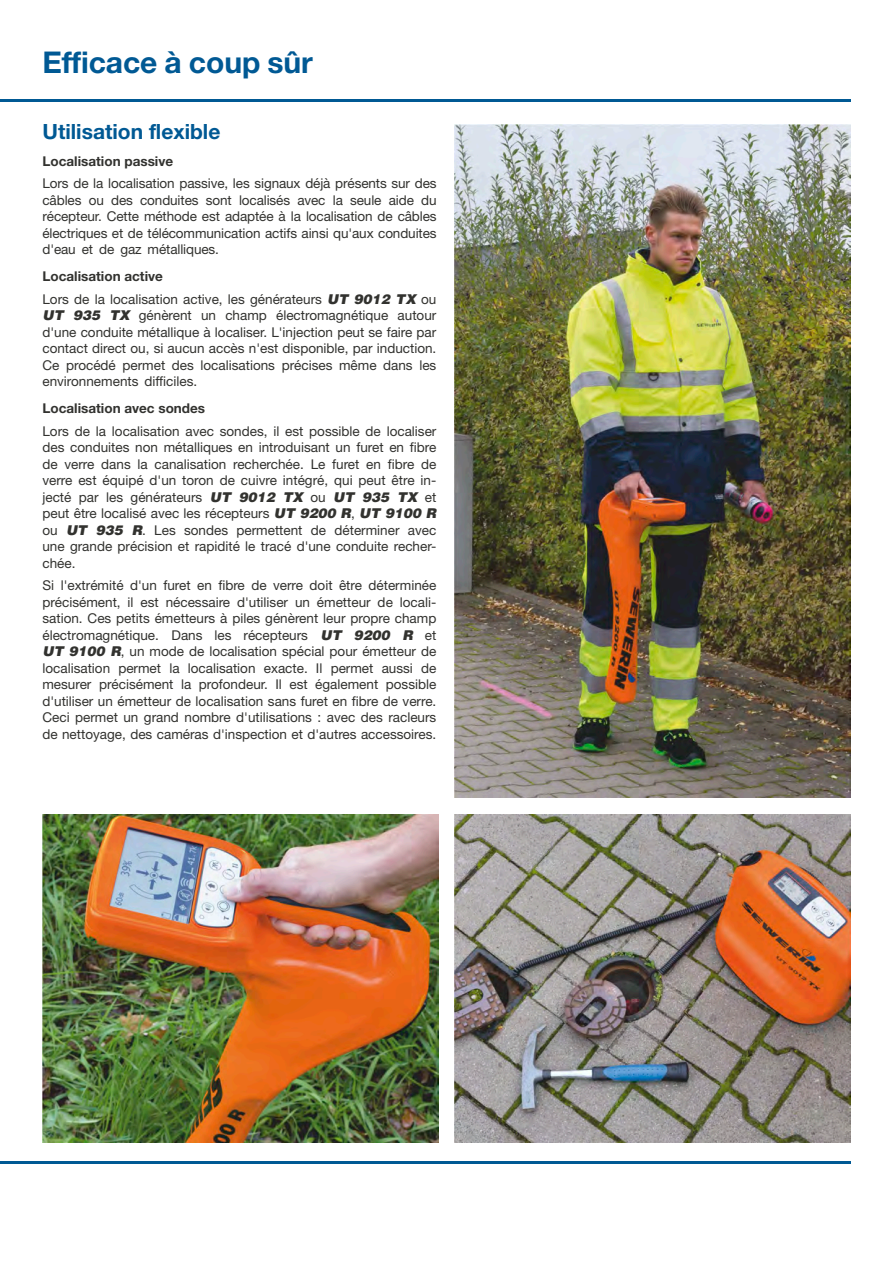
<style>
.page{position:relative;width:893px;height:1263px;background:#fff}
.page>*{position:absolute;margin:0;border:0;box-sizing:border-box;transform-origin:0 0}
.t1{font:700 30px "Helvetica Neue LT";letter-spacing:-.005em;color:#005994}
.t2{font:700 21px "Helvetica Neue LT";color:#005994}
.t3{font:13.5px/16.5px "Helvetica Neue LT";color:#32322f;text-align:justify}
.t4{font:700 13.5px "Helvetica Neue LT";color:#32322f}
.s1{font-weight:700}
.s2{font-family:"Airbus Special"}
</style>
<div class="page">
<hr style="left:0;top:1161px;width:851px;height:2px;background:#005994">
<hr style="left:0;top:100px;width:851px;height:2px;background:#005994">
<img style="left:42px;top:815px;width:396px;height:327px">
<img style="left:455px;top:124px;width:396px;height:674px">
<img style="left:455px;top:815px;width:396px;height:327px">
<h1 class="t1" style="left:43px;top:52px;width:272px">Efficace à coup sûr</h1>
<h2 class="t2" style="left:43px;top:124px;width:179px">Utilisation flexible</h2>
<p class="t4" style="left:43px;top:156px;width:132px">Localisation passive</p>
<p class="t3" style="left:42px;top:177px;width:396px">Lors de la localisation passive, les signaux déjà présents sur des câbles ou des conduites sont localisés avec la seule aide du récepteur. Cette méthode est adaptée à la localisation de câbles électriques et de télécommunication actifs ainsi qu'aux conduites d'eau et de gaz métalliques.</p>
<p class="t3" style="left:42px;top:267px;width:395px;line-height:22.5px"><span class="s1">Localisation active<br></span>Lors de la localisation active, les générateurs <span class="s2">UT 9012 TX</span> ou</p>
<p class="t3" style="left:42px;top:309px;width:395px"><span class="s2">UT 935 TX</span> génèrent un champ électromagnétique autour d'une conduite métallique à localiser. L'injection peut se faire par contact direct ou, si aucun accès n'est disponible, par induction.<br>Ce procédé permet des localisations précises même dans les environnements difficiles.</p>
<p class="t4" style="left:42px;top:404px;width:164px">Localisation avec sondes</p>
<p class="t3" style="left:42px;top:424px;width:395px">Lors de la localisation avec sondes, il est possible de localiser des conduites non métalliques en introduisant un furet en fibre de verre dans la canalisation recherchée. Le furet en fibre de verre est équipé d'un toron de cuivre intégré, qui peut être in&shy;jecté par les générateurs <span class="s2">UT 9012 TX</span> ou <span class="s2">UT 935 TX</span> et peut être localisé avec les récepteurs <span class="s2">UT 9200 R</span>, <span class="s2">UT 9100 R </span>ou <span class="s2">UT 935 R</span>. Les sondes permettent de déterminer avec une grande précision et rapidité le tracé d'une conduite recher&shy;chée.</p>
<p class="t3" style="left:42px;top:579px;width:395px">Si l'extrémité d'un furet en fibre de verre doit être déterminée précisément, il est nécessaire d'utiliser un émetteur de locali&shy;sation. Ces petits émetteurs à piles génèrent leur propre champ électromagnétique. Dans les récepteurs <span class="s2">UT 9200 R</span> et <span class="s2">UT 9100 R</span>, un mode de localisation spécial pour émetteur de localisation permet la localisation exacte. Il permet aussi de mesurer précisément la profondeur. Il est également possible d'utiliser un émetteur de localisation sans furet en fibre de verre.<br>Ceci permet un grand nombre d'utilisations : avec des racleurs de nettoyage, des caméras d'inspection et d'autres accessoires.</p>
</div>
